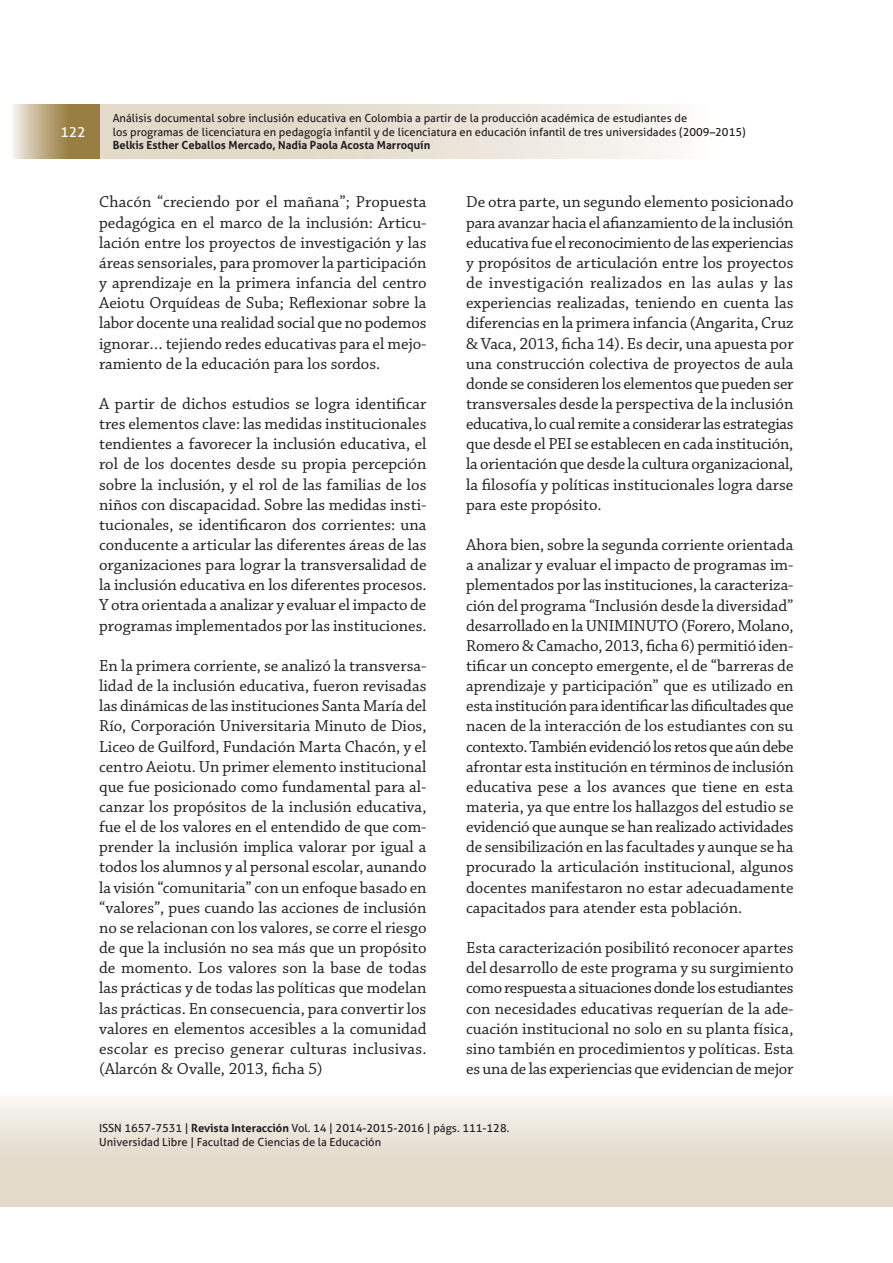
<style>
.page{position:relative;width:893px;height:1263px;background:#fff}
.page>*{position:absolute;margin:0;border:0;box-sizing:border-box;transform-origin:0 0}
.t1{font:16.8px/20.1px "Chaparral Pro";color:#231f20;text-align:justify}
.t2{font:13.95px "Aller";color:#fff}
.t3{font:11.25px/13.5px "Aller";color:#231f20}
.t4{font:700 11.25px "Aller";color:#231f20}
.s1{font-weight:700}
</style>
<div class="page">
<div style="left:873px;top:1080px;width:20px;height:127px;background:linear-gradient(to bottom,#fcfbfa,#dcd0bc)"></div>
<div style="left:0;top:1080px;width:873px;height:127px;background:linear-gradient(to bottom,#fcfbfa,#dcd0bc)"></div>
<div style="left:99px;top:105px;width:694px;height:53px;background:linear-gradient(to right,#dcd1bd,#fefefd)"></div>
<svg style="left:13px;top:105px;width:86px;height:53px;background:#b5a075"></svg>
<p class="t2" style="left:60px;top:124px;width:27px">122</p>
<p class="t3" style="left:113px;top:112px;width:634px">Análisis documental sobre inclusión educativa en Colombia a partir de la producción académica de estudiantes de<br>los programas de licenciatura en pedagogía infantil y de licenciatura en educación infantil de tres universidades (2009–2015)</p>
<p class="t4" style="left:113px;top:139px;width:319px">Belkis Esther Ceballos Mercado, Nadia Paola Acosta Marroquín</p>
<p class="t1" style="left:99px;top:193px;width:329px">Chacón “creciendo por el mañana”; Propuesta pedagógica en el marco de la inclusión: Articu&shy;lación entre los proyectos de investigación y las áreas sensoriales, para promover la participación y aprendizaje en la primera infancia del centro Aeiotu Orquídeas de Suba; Reflexionar sobre la labor docente una realidad social que no podemos ignorar… tejiendo redes educativas para el mejo&shy;ramiento de la educación para los sordos.</p>
<p class="t1" style="left:99px;top:395px;width:329px">A partir de dichos estudios se logra identificar tres elementos clave: las medidas institucionales tendientes a favorecer la inclusión educativa, el rol de los docentes desde su propia percepción sobre la inclusión, y el rol de las familias de los niños con discapacidad. Sobre las medidas insti&shy;tucionales, se identificaron dos corrientes: una conducente a articular las diferentes áreas de las organizaciones para lograr la transversalidad de la inclusión educativa en los diferentes procesos.<br>Y otra orientada a analizar y evaluar el impacto de programas implementados por las instituciones.</p>
<p class="t1" style="left:99px;top:657px;width:329px">En la primera corriente, se analizó la transversa&shy;lidad de la inclusión educativa, fueron revisadas las dinámicas de las instituciones Santa María del Río, Corporación Universitaria Minuto de Dios, Liceo de Guilford, Fundación Marta Chacón, y el centro Aeiotu. Un primer elemento institucional que fue posicionado como fundamental para al&shy;canzar los propósitos de la inclusión educativa, fue el de los valores en el entendido de que com&shy;prender la inclusión implica valorar por igual a todos los alumnos y al personal escolar, aunando la visión “comunitaria” con un enfoque basado en “valores”, pues cuando las acciones de inclusión no se relacionan con los valores, se corre el riesgo de que la inclusión no sea más que un propósito de momento. Los valores son la base de todas las prácticas y de todas las políticas que modelan las prácticas. En consecuencia, para convertir los valores en elementos accesibles a la comunidad escolar es preciso generar culturas inclusivas. (Alarcón &amp; Ovalle, 2013, ficha 5)</p>
<p class="t1" style="left:466px;top:193px;width:329px">De otra parte, un segundo elemento posicionado para avanzar hacia el afianzamiento de la inclusión educativa fue el reconocimiento de las experiencias y propósitos de articulación entre los proyectos de investigación realizados en las aulas y las experiencias realizadas, teniendo en cuenta las diferencias en la primera infancia (Angarita, Cruz &amp; Vaca, 2013, ficha 14). Es decir, una apuesta por una construcción colectiva de proyectos de aula donde se consideren los elementos que pueden ser transversales desde la perspectiva de la inclusión educativa, lo cual remite a considerar las estrategias que desde el PEI se establecen en cada institución, la orientación que desde la cultura organizacional, la filosofía y políticas institucionales logra darse para este propósito.</p>
<p class="t1" style="left:466px;top:536px;width:329px">Ahora bien, sobre la segunda corriente orientada a analizar y evaluar el impacto de programas im&shy;plementados por las instituciones, la caracteriza&shy;ción del programa “Inclusión desde la diversidad” desarrollado en la UNIMINUTO (Forero, Molano, Romero &amp; Camacho, 2013, ficha 6) permitió iden&shy;tificar un concepto emergente, el de “barreras de aprendizaje y participación” que es utilizado en esta institución para identificar las dificultades que nacen de la interacción de los estudiantes con su contexto. También evidenció los retos que aún debe afrontar esta institución en términos de inclusión educativa pese a los avances que tiene en esta materia, ya que entre los hallazgos del estudio se evidenció que aunque se han realizado actividades de sensibilización en las facultades y aunque se ha procurado la articulación institucional, algunos docentes manifestaron no estar adecuadamente capacitados para atender esta población.</p>
<p class="t1" style="left:466px;top:939px;width:329px">Esta caracterización posibilitó reconocer apartes del desarrollo de este programa y su surgimiento como respuesta a situaciones donde los estudiantes con necesidades educativas requerían de la ade&shy;cuación institucional no solo en su planta física, sino también en procedimientos y políticas. Esta es una de las experiencias que evidencian de mejor</p>
<p class="t3" style="left:99px;top:1122px;width:412px">ISSN 1657-7531 | <span class="s1">Revista Interacción</span> Vol. 14 | 2014-2015-2016 | págs. 111-128.<br>Universidad Libre | Facultad de Ciencias de la Educación</p>
</div>
